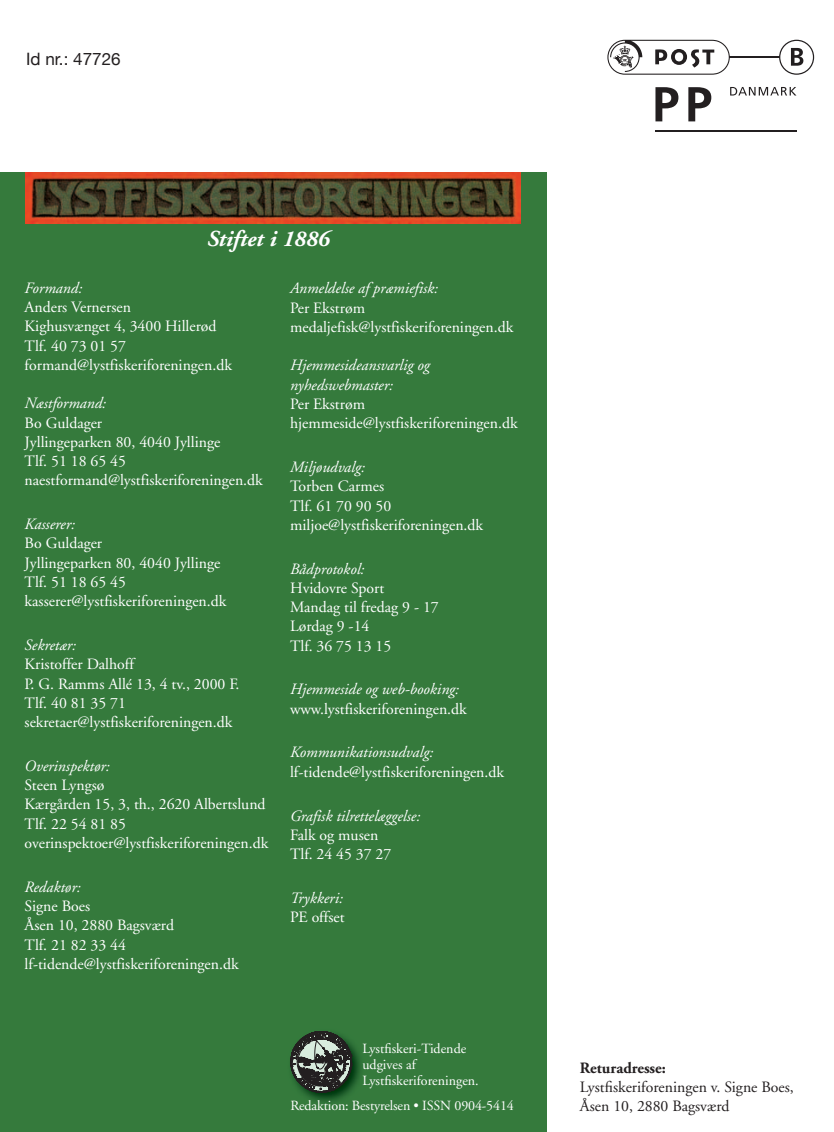
<style>
.page{position:relative;width:834px;height:1132px;background:#fff}
.page>*{position:absolute;margin:0;border:0;box-sizing:border-box;transform-origin:0 0}
.t1{font:italic 700 22.75px "Adobe Garamond";color:#fff}
.t2{font:17.15px "Helvetica Neue";color:#231f20}
.t3{font:15.75px/19.2px "Adobe Garamond";color:#fff}
.t4{font:italic 15.75px/19.2px "Adobe Garamond";color:#fff}
.t5{font:15.75px/18.9px "Adobe Garamond";color:#231f20}
.t6{font:700 15.75px "Adobe Garamond";color:#231f20}
.t7{font:14px/15.8px "Adobe Garamond";color:#fff}
</style>
<div class="page">
<div style="left:0;top:172px;width:546px;height:959px;background:#357a3c"></div>
<svg style="left:730px;top:87px;width:66px;height:8px"></svg>
<hr style="left:729px;top:57px;width:67px;height:1px;background:#231f20">
<hr style="left:655px;top:130px;width:141px;height:1px;background:#231f20">
<svg style="left:655px;top:87px;width:23px;height:34px"></svg>
<svg style="left:688px;top:87px;width:23px;height:34px"></svg>
<svg style="left:607px;top:40px;width:122px;height:35px"></svg>
<div style="left:779px;top:40px;width:34px;height:34px;background:#fff;border-radius:50%"></div>
<div style="left:779px;top:40px;width:35px;height:35px;border:1px solid #231f20;border-radius:50%"></div>
<svg style="left:790px;top:48px;width:13px;height:18px"></svg>
<img style="left:302px;top:1045px;width:59px;height:57px">
<svg style="left:290px;top:1031px;width:62px;height:61px;background:#4d5c4e"></svg>
<img style="left:26px;top:172px;width:494px;height:52px">
<p class="t2" style="left:26px;top:46px;width:96px">Id nr.: 47726</p>
<h1 class="t1" style="left:207px;top:226px;width:124px">Stiftet i 1886</h1>
<p class="t4" style="left:25px;top:278px;width:59px">Formand:</p>
<p class="t3" style="left:25px;top:298px;width:209px">Anders Vernersen<br>Kighusvænget 4, 3400 Hillerød<br>Tlf. 40 73 01 57 formand@lystfiskeriforeningen.dk</p>
<p class="t4" style="left:25px;top:394px;width:83px">Næstformand:</p>
<p class="t3" style="left:25px;top:413px;width:240px">Bo Guldager<br>Jyllingeparken 80, 4040 Jyllinge<br>Tlf. 51 18 65 45 naestformand@lystfiskeriforeningen.dk</p>
<p class="t4" style="left:25px;top:515px;width:52px">Kasserer:</p>
<p class="t3" style="left:25px;top:534px;width:203px">Bo Guldager<br>Jyllingeparken 80, 4040 Jyllinge<br>Tlf. 51 18 65 45 kasserer@lystfiskeriforeningen.dk</p>
<p class="t4" style="left:25px;top:635px;width:53px">Sekretær:</p>
<p class="t3" style="left:25px;top:655px;width:216px">Kristoffer Dalhoff<br>P. G. Ramms Allé 13, 4 tv., 2000 F.<br>Tlf. 40 81 35 71 sekretaer@lystfiskeriforeningen.dk</p>
<p class="t4" style="left:25px;top:756px;width:87px">Overinspektør:</p>
<p class="t3" style="left:25px;top:775px;width:245px">Steen Lyngsø<br>Kærgården 15, 3, th., 2620 Albertslund<br>Tlf. 22 54 81 85 overinspektoer@lystfiskeriforeningen.dk</p>
<p class="t4" style="left:25px;top:877px;width:57px">Redaktør:</p>
<p class="t3" style="left:25px;top:896px;width:215px">Signe Boes<br>Åsen 10, 2880 Bagsværd<br>Tlf. 21 82 33 44 lf-tidende@lystfiskeriforeningen.dk</p>
<p class="t4" style="left:290px;top:279px;width:150px">Anmeldelse af præmiefisk:</p>
<p class="t3" style="left:290px;top:298px;width:225px">Per Ekstrøm medaljefisk@lystfiskeriforeningen.dk</p>
<p class="t4" style="left:290px;top:356px;width:141px">Hjemmesideansvarlig og nyhedswebmaster:</p>
<p class="t3" style="left:290px;top:394px;width:229px">Per Ekstrøm hjemmeside@lystfiskeriforeningen.dk</p>
<p class="t4" style="left:290px;top:458px;width:77px">Miljøudvalg:</p>
<p class="t3" style="left:290px;top:477px;width:194px">Torben Carmes<br>Tlf. 61 70 90 50 miljoe@lystfiskeriforeningen.dk</p>
<p class="t4" style="left:290px;top:559px;width:76px">Bådprotokol:</p>
<p class="t3" style="left:290px;top:578px;width:150px">Hvidovre Sport<br>Mandag til fredag 9 - 17<br>Lørdag 9 -14<br>Tlf. 36 75 13 15</p>
<p class="t4" style="left:290px;top:680px;width:171px">Hjemmeside og web-booking:</p>
<p class="t3" style="left:290px;top:699px;width:178px">www.lystfiskeriforeningen.dk</p>
<p class="t4" style="left:290px;top:743px;width:145px">Kommunikationsudvalg:</p>
<p class="t3" style="left:290px;top:762px;width:215px">lf-tidende@lystfiskeriforeningen.dk</p>
<p class="t4" style="left:290px;top:806px;width:132px">Grafisk tilrettelæggelse:</p>
<p class="t3" style="left:290px;top:825px;width:103px">Falk og musen<br>Tlf. 24 45 37 27</p>
<p class="t4" style="left:290px;top:888px;width:54px">Trykkeri:</p>
<p class="t3" style="left:290px;top:907px;width:56px">PE offset</p>
<p class="t7" style="left:362px;top:1041px;width:118px">Lystfiskeri-Tidende udgives af<br>Lystfiskeriforeningen.</p>
<p class="t7" style="left:290px;top:1097px;width:225px">Redaktion: Bestyrelsen • ISSN 0904-5414</p>
<p class="t6" style="left:580px;top:1058px;width:87px">Returadresse:</p>
<p class="t5" style="left:580px;top:1077px;width:215px">Lystfiskeriforeningen v. Signe Boes,<br>Åsen 10, 2880 Bagsværd</p>
</div>
